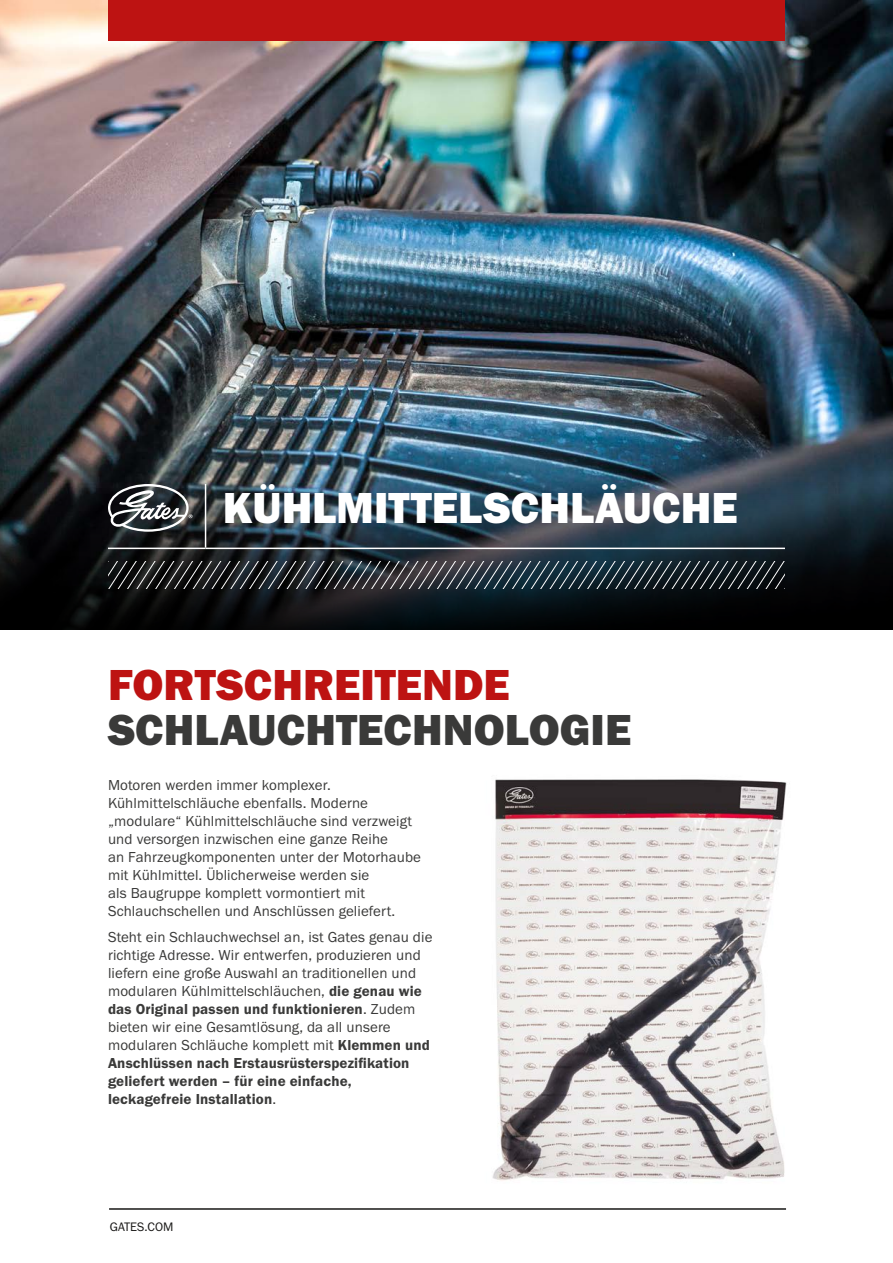
<style>
.page{position:relative;width:893px;height:1263px;background:#fff}
.page>*{position:absolute;margin:0;border:0;box-sizing:border-box;transform-origin:0 0}
.COVER_-_Title{font:45px/45px "Franklin Gothic URW Hea";color:#3a3a39}
.HEADER_-_Title{font:45px "Franklin Gothic URW Hea";color:#fff}
.BODY_-_Copy{font:15px/18px "Franklin Gothic URW Boo";letter-spacing:.01em;color:#3a3a39}
.BODY_-_Footer{font:12.75px "Franklin Gothic URW Boo";color:#181716}
.s1{color:#bd1312}
.s2{font-family:"Franklin Gothic URW Dem"}
</style>
<div class="page">
<hr style="left:109px;top:1208px;width:677px;height:2px;background:#181716">
<img style="left:0;top:0;width:893px;height:484px">
<svg style="left:0;top:484px;width:893px;height:145px;background:#1a242c"></svg>
<hr style="left:205px;top:484px;width:1px;height:64px;background:#fff">
<hr style="left:108px;top:548px;width:98px;height:1px;background:#fff">
<hr style="left:206px;top:548px;width:579px;height:1px;background:#fff">
<svg style="left:108px;top:484px;width:85px;height:48px"></svg>
<svg style="left:108px;top:562px;width:677px;height:27px;background:#333b41"></svg>
<img style="left:492px;top:779px;width:295px;height:402px">
<div style="left:108px;top:0;width:677px;height:40px;background:#bd1312"></div>
<p class="HEADER_-_Title" style="left:223px;top:479px;width:516px">KÜHLMITTELSCHLÄUCHE</p>
<p class="COVER_-_Title" style="left:108px;top:661px;width:525px"><span class="s1">FORTSCHREITENDE<br></span>SCHLAUCHTECHNOLOGIE</p>
<p class="BODY_-_Copy" style="left:108px;top:776px;width:315px">Motoren werden immer komplexer.<br>Kühlmittelschläuche ebenfalls. Moderne „modulare“ Kühlmittelschläuche sind verzweigt und versorgen inzwischen eine ganze Reihe<br>an Fahrzeugkomponenten unter der Motorhaube mit Kühlmittel. Üblicherweise werden sie<br>als Baugruppe komplett vormontiert mit Schlauchschellen und Anschlüssen geliefert.</p>
<p class="BODY_-_Copy" style="left:108px;top:928px;width:326px">Steht ein Schlauchwechsel an, ist Gates genau die richtige Adresse. Wir entwerfen, produzieren und liefern eine große Auswahl an traditionellen und modularen Kühlmittelschläuchen, <span class="s2">die genau wie das Original passen und funktionieren</span>. Zudem bieten wir eine Gesamtlösung, da all unsere modularen Schläuche komplett mit <span class="s2">Klemmen und Anschlüssen nach Erstausrüsterspezifikation geliefert werden – für eine einfache, leckagefreie Installation</span>.</p>
<p class="BODY_-_Footer" style="left:110px;top:1219px;width:65px">GATES.COM</p>
</div>
